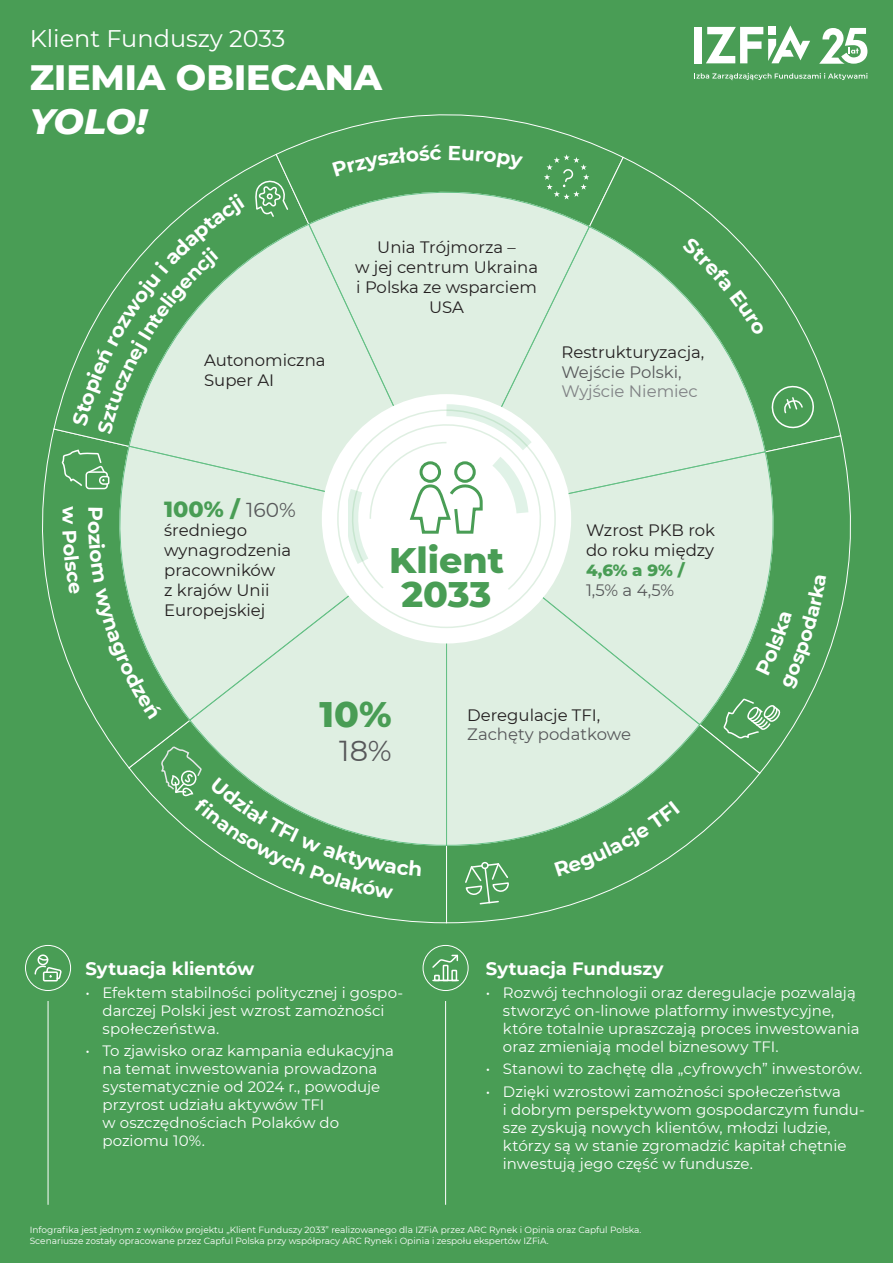
<style>
.page{position:relative;width:893px;height:1263px;background:#499d55}
.page>*{position:absolute;margin:0;border:0;box-sizing:border-box;transform-origin:0 0}
.t1{font:800 36.3px/34.5px "Montserrat";color:#499d55;text-align:center}
.t2{font:800 36px "Montserrat";color:#fff}
.t3{font:italic 800 36px "Montserrat";color:#fff}
.t4{font:28.8px "Montserrat";color:#57585a}
.t5{font:24px "Montserrat";color:#fff}
.t6{font:800 22.35px "Montserrat";color:#499d55}
.t7{font:700 18px "Montserrat";letter-spacing:-.005em;color:#fff}
.t8{font:16.5px/19.8px "Montserrat";color:#231f20}
.t9{font:16.5px "Montserrat";color:#57585a}
.t10{font:16.5px "Montserrat";color:#808285}
.t11{font:800 16.5px "Montserrat";color:#499d55}
.t12{font:15px/18px "Montserrat";color:#fff}
.t13{font:9px/10.8px "Montserrat";color:#fff}
.s1{font-weight:400;font-size:20.1px;color:#57585a}
</style>
<div class="page">
<svg style="left:42px;top:431px;width:147px;height:338px"></svg>
<svg style="left:53px;top:154px;width:222px;height:367px"></svg>
<svg style="left:275px;top:114px;width:346px;height:109px"></svg>
<svg style="left:446px;top:156px;width:395px;height:279px"></svg>
<svg style="left:761px;top:435px;width:90px;height:338px"></svg>
<svg style="left:445px;top:725px;width:316px;height:198px"></svg>
<div style="left:189px;top:721px;width:256px;height:125px;background:#dfefe2"></div>
<div style="left:106px;top:445px;width:339px;height:276px;background:#dfefe2"></div>
<div style="left:128px;top:223px;width:180px;height:297px;background:#dfefe2"></div>
<svg style="left:308px;top:181px;width:282px;height:339px;background:#c8e3cd"></svg>
<svg style="left:445px;top:226px;width:321px;height:225px;background:#cde5d2"></svg>
<svg style="left:551px;top:451px;width:235px;height:274px;background:#c9e3ce"></svg>
<svg style="left:445px;top:518px;width:256px;height:328px;background:#d3e8d7"></svg>
<svg style="left:722px;top:697px;width:59px;height:46px"></svg>
<svg style="left:252px;top:179px;width:37px;height:39px"></svg>
<svg style="left:770px;top:384px;width:46px;height:46px"></svg>
<svg style="left:464px;top:862px;width:46px;height:43px"></svg>
<div style="left:25px;top:945px;width:46px;height:46px;border:1px solid #fff;border-radius:50%"></div>
<hr style="left:48px;top:1001px;width:1px;height:204px;background:#fff">
<div style="left:423px;top:945px;width:45px;height:46px;border:1px solid #fff;border-radius:50%"></div>
<hr style="left:445px;top:1001px;width:1px;height:204px;background:#fff">
<svg style="left:432px;top:954px;width:27px;height:28px"></svg>
<div style="left:43px;top:971px;width:15px;height:10px;border:2px solid #fff"></div>
<svg style="left:34px;top:955px;width:28px;height:25px"></svg>
<div style="left:38px;top:954px;width:10px;height:11px;border:2px solid #fff;border-radius:50%"></div>
<svg style="left:544px;top:154px;width:45px;height:45px"></svg>
<div style="left:322px;top:394px;width:249px;height:249px;background:#fff;border-radius:50%"></div>
<svg style="left:344px;top:404px;width:205px;height:218px"></svg>
<div style="left:420px;top:461px;width:21px;height:22px;border:3px solid #499d55;border-radius:50%"></div>
<div style="left:694px;top:27px;width:7px;height:36px;background:#fff"></div>
<svg style="left:706px;top:26px;width:104px;height:37px"></svg>
<svg style="left:819px;top:28px;width:48px;height:36px"></svg>
<svg style="left:694px;top:73px;width:173px;height:7px"></svg>
<svg style="left:332px;top:144px;width:109px;height:33px"></svg>
<svg style="left:449px;top:146px;width:74px;height:25px"></svg>
<svg style="left:72px;top:193px;width:173px;height:241px"></svg>
<svg style="left:682px;top:237px;width:83px;height:99px"></svg>
<svg style="left:756px;top:574px;width:70px;height:116px"></svg>
<svg style="left:554px;top:801px;width:126px;height:76px"></svg>
<svg style="left:160px;top:745px;width:262px;height:154px"></svg>
<svg style="left:61px;top:448px;width:102px;height:272px"></svg>
<h3 class="t5" style="left:30px;top:22px;width:257px">Klient Funduszy 2033</h3>
<h2 class="t2" style="left:30px;top:51px;width:354px">ZIEMIA OBIECANA</h2>
<h2 class="t3" style="left:30px;top:94px;width:119px">YOLO!</h2>
<p class="t8" style="left:204px;top:350px;width:123px">Autonomiczna<br>Super AI</p>
<p class="t8" style="left:355px;top:237px;width:185px;text-align:center">Unia Trójmorza –<br>w jej centrum Ukraina i Polska ze wsparciem<br>USA</p>
<p class="t8" style="left:561px;top:341px;width:144px">Restrukturyzacja,</p>
<p class="t9" style="left:561px;top:360px;width:122px">Wejście Polski,</p>
<p class="t10" style="left:561px;top:380px;width:138px">Wyjście Niemiec</p>
<h3 class="t6" style="left:164px;top:492px;width:133px">100% / <span class="s1">160%</span></h3>
<p class="t8" style="left:164px;top:520px;width:129px">średniego wynagrodzenia pracowników<br>z krajów Unii<br>Europejskiej</p>
<h1 class="t1" style="left:389px;top:540px;width:116px">Klient<br>2033</h1>
<p class="t8" style="left:586px;top:520px;width:130px">Wzrost PKB rok do roku między</p>
<p class="t11" style="left:586px;top:558px;width:100px">4,6% a 9% /</p>
<p class="t9" style="left:586px;top:578px;width:90px">1,5% a 4,5%</p>
<h1 class="t1" style="left:319px;top:694px;width:74px">10%</h1>
<h3 class="t4" style="left:339px;top:731px;width:54px">18%</h3>
<p class="t8" style="left:467px;top:704px;width:135px">Deregulacje TFI,</p>
<p class="t9" style="left:467px;top:723px;width:165px">Zachęty podatkowe</p>
<p class="t7" style="left:86px;top:956px;width:170px">Sytuacja klientów</p>
<p class="t12" style="left:103px;top:983px;width:302px;text-indent:-17px">• Efektem stabilności politycznej i gospo&shy;darczej Polski jest wzrost zamożności społeczeństwa.</p>
<p class="t12" style="left:103px;top:1041px;width:293px;text-indent:-17px">• To zjawisko oraz kampania edukacyjna na temat inwestowania prowadzona systematycznie od 2024 r., powoduje przyrost udziału aktywów TFI<br>w oszczędnościach Polaków do poziomu 10%.</p>
<p class="t7" style="left:486px;top:956px;width:179px">Sytuacja Funduszy</p>
<p class="t12" style="left:503px;top:983px;width:358px;text-indent:-17px">• Rozwój technologii oraz deregulacje pozwalają stworzyć on-linowe platformy inwestycyjne, które totalnie upraszczają proces inwestowania oraz zmieniają model biznesowy TFI.</p>
<p class="t12" style="left:486px;top:1059px;width:378px">• Stanowi to zachętę dla „cyfrowych” inwestorów.</p>
<p class="t12" style="left:503px;top:1082px;width:363px;text-indent:-17px">• Dzięki wzrostowi zamożności społeczeństwa<br>i dobrym perspektywom gospodarczym fundu&shy;sze zyskują nowych klientów, młodzi ludzie, którzy są w stanie zgromadzić kapitał chętnie inwestują jego część w fundusze.</p>
<p class="t13" style="left:30px;top:1224px;width:613px">Infografika jest jednym z wyników projektu „Klient Funduszy 2033” realizowanego dla IZFiA przez ARC Rynek i Opinia oraz Capful Polska.<br>Scenariusze zostały opracowane przez Capful Polska przy współpracy ARC Rynek i Opinia i zespołu ekspertów IZFiA.</p>
</div>
